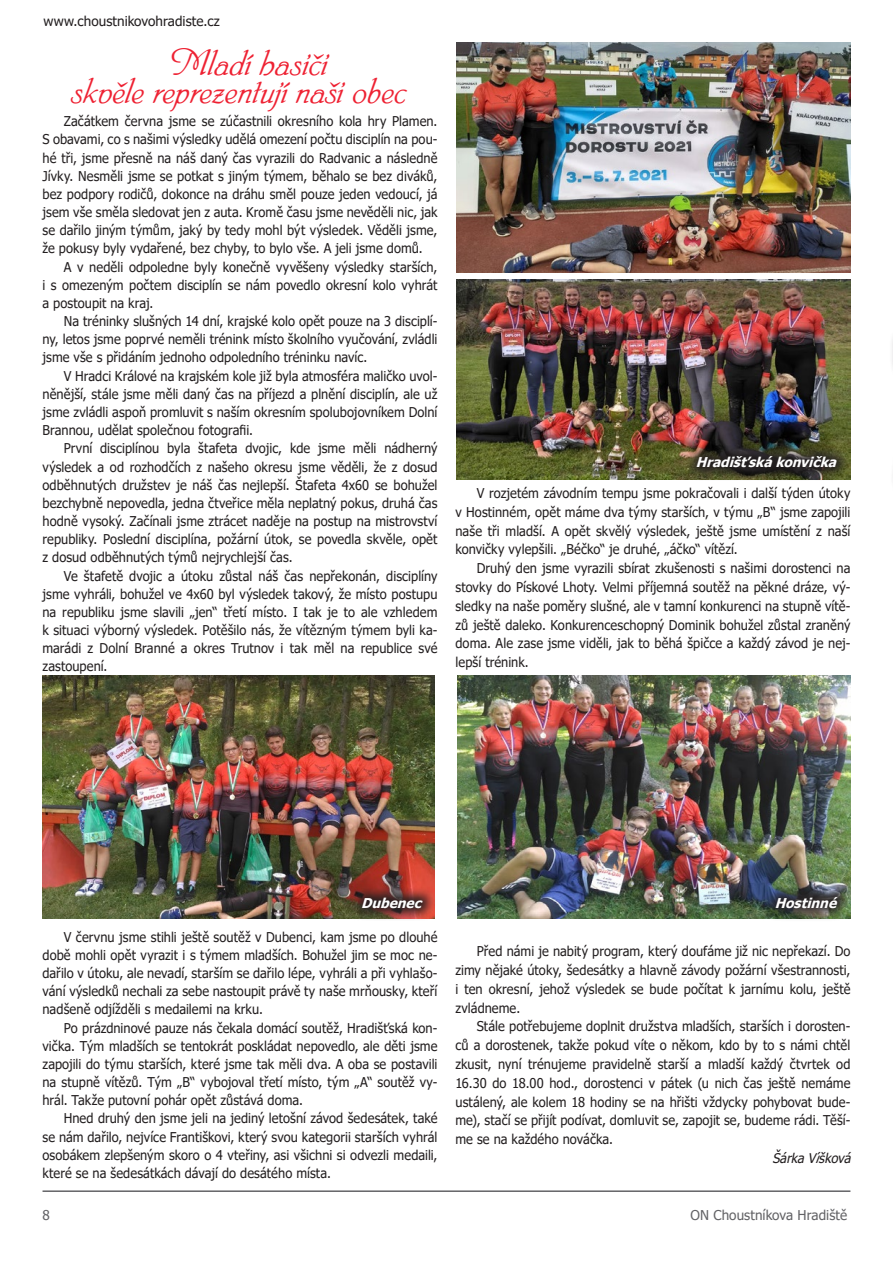
<style>
.page{position:relative;width:893px;height:1263px;background:#fff}
.page>*{position:absolute;margin:0;border:0;box-sizing:border-box;transform-origin:0 0}
.nadpis_blacksword{font:italic 36px/28.5px "Phyllis CE";letter-spacing:-.005em;color:#ee2132;text-align:center}
.t1{font:13.5px/18.1px "Tahoma";letter-spacing:.005em;color:#231f20;text-align:justify;scale:.95 1}
.t2{font:italic 700 13.5px "Tahoma";color:#fff}
.t3{font:13.5px "Tahoma";letter-spacing:.005em;color:#231f20}
.t4{font:13.5px "Tahoma";letter-spacing:.005em;color:#636366}
.t5{font:italic 13.5px "Tahoma Faux";letter-spacing:-.01em;color:#231f20;scale:.95 1}
</style>
<div class="page">
<hr style="left:43px;top:1190px;width:807px;height:2px;background:#636366">
<img style="left:43px;top:676px;width:392px;height:242px">
<img style="left:457px;top:676px;width:394px;height:242px">
<img style="left:457px;top:280px;width:393px;height:199px">
<img style="left:457px;top:43px;width:394px;height:229px">
<img style="left:684px;top:442px;width:166px;height:38px">
<img style="left:762px;top:883px;width:89px;height:36px">
<svg style="left:349px;top:884px;width:86px;height:35px;background:#74382f"></svg>
<p class="t3" style="left:43px;top:12px;width:178px">www.choustnikovohradiste.cz</p>
<p class="nadpis_blacksword" style="left:72px;top:49px;width:337px">Mladí hasiči<br>skvěle reprezentují naši obec</p>
<p class="t1" style="left:43px;top:113px;width:417px;text-indent:21px">Začátkem června jsme se zúčastnili okresního kola hry Plamen.<br>S obavami, co s našimi výsledky udělá omezení počtu disciplín na pou&shy;hé tři, jsme přesně na náš daný čas vyrazili do Radvanic a následně Jívky. Nesměli jsme se potkat s jiným týmem, běhalo se bez diváků, bez podpory rodičů, dokonce na dráhu směl pouze jeden vedoucí, já jsem vše směla sledovat jen z auta. Kromě času jsme nevěděli nic, jak se dařilo jiným týmům, jaký by tedy mohl být výsledek. Věděli jsme, že pokusy byly vydařené, bez chyby, to bylo vše. A jeli jsme domů.</p>
<p class="t1" style="left:43px;top:258px;width:417px;text-indent:21px">A v neděli odpoledne byly konečně vyvěšeny výsledky starších, i s omezeným počtem disciplín se nám povedlo okresní kolo vyhrát a postoupit na kraj.</p>
<p class="t1" style="left:43px;top:313px;width:417px;text-indent:21px">Na tréninky slušných 14 dní, krajské kolo opět pouze na 3 disciplí&shy;ny, letos jsme poprvé neměli trénink místo školního vyučování, zvládli jsme vše s přidáním jednoho odpoledního tréninku navíc.</p>
<p class="t1" style="left:43px;top:367px;width:417px;text-indent:21px">V Hradci Králové na krajském kole již byla atmosféra maličko uvol&shy;něnější, stále jsme měli daný čas na příjezd a plnění disciplín, ale už jsme zvládli aspoň promluvit s naším okresním spolubojovníkem Dolní Brannou, udělat společnou fotografii.</p>
<p class="t1" style="left:43px;top:440px;width:417px;text-indent:21px">První disciplínou byla štafeta dvojic, kde jsme měli nádherný výsledek a od rozhodčích z našeho okresu jsme věděli, že z dosud odběhnutých družstev je náš čas nejlepší. Štafeta 4x60 se bohužel bezchybně nepovedla, jedna čtveřice měla neplatný pokus, druhá čas hodně vysoký. Začínali jsme ztrácet naděje na postup na mistrovství republiky. Poslední disciplína, požární útok, se povedla skvěle, opět z dosud odběhnutých týmů nejrychlejší čas.</p>
<p class="t1" style="left:43px;top:567px;width:417px;text-indent:21px">Ve štafetě dvojic a útoku zůstal náš čas nepřekonán, disciplíny jsme vyhráli, bohužel ve 4x60 byl výsledek takový, že místo postupu na republiku jsme slavili „jen“ třetí místo. I tak je to ale vzhledem k situaci výborný výsledek. Potěšilo nás, že vítězným týmem byli ka&shy;marádi z Dolní Branné a okres Trutnov i tak měl na republice své zastoupení.</p>
<p class="t2" style="left:696px;top:453px;width:147px">Hradišťskákonvička</p>
<p class="t1" style="left:455px;top:484px;width:417px;line-height:18.8px;text-indent:21px">V rozjetém závodním tempu jsme pokračovali i další týden útoky v Hostinném, opět máme dva týmy starších, v týmu „B“ jsme zapojili naše tři mladší. A opět skvělý výsledek, ještě jsme umístění z naší konvičky vylepšili. „Béčko“ je druhé, „áčko“ vítězí.</p>
<p class="t1" style="left:455px;top:560px;width:417px;line-height:18.8px;text-indent:21px">Druhý den jsme vyrazili sbírat zkušenosti s našimi dorostenci na stovky do Pískové Lhoty. Velmi příjemná soutěž na pěkné dráze, vý&shy;sledky na naše poměry slušné, ale v tamní konkurenci na stupně vítě&shy;zů ještě daleko. Konkurenceschopný Dominik bohužel zůstal zraněný doma. Ale zase jsme viděli, jak to běhá špičce a každý závod je nej&shy;lepší trénink.</p>
<p class="t2" style="left:361px;top:893px;width:67px">Dubenec</p>
<p class="t2" style="left:775px;top:893px;width:69px">Hostinné</p>
<p class="t1" style="left:43px;top:928px;width:417px;text-indent:21px">V červnu jsme stihli ještě soutěž v Dubenci, kam jsme po dlouhé době mohli opět vyrazit i s týmem mladších. Bohužel jim se moc ne&shy;dařilo v útoku, ale nevadí, starším se dařilo lépe, vyhráli a při vyhlašo&shy;vání výsledků nechali za sebe nastoupit právě ty naše mrňousky, kteří nadšeně odjížděli s medailemi na krku.</p>
<p class="t1" style="left:43px;top:1019px;width:417px;text-indent:21px">Po prázdninové pauze nás čekala domácí soutěž, Hradišťská kon&shy;vička. Tým mladších se tentokrát poskládat nepovedlo, ale děti jsme zapojili do týmu starších, které jsme tak měli dva. A oba se postavili na stupně vítězů. Tým „B“ vybojoval třetí místo, tým „A“ soutěž vy&shy;hrál. Takže putovní pohár opět zůstává doma.</p>
<p class="t1" style="left:43px;top:1110px;width:417px;text-indent:21px">Hned druhý den jsme jeli na jediný letošní závod šedesátek, také se nám dařilo, nejvíce Františkovi, který svou kategorii starších vyhrál osobákem zlepšeným skoro o 4 vteřiny, asi všichni si odvezli medaili, které se na šedesátkách dávají do desátého místa.</p>
<p class="t1" style="left:455px;top:942px;width:417px;line-height:18.8px;text-indent:21px">Před námi je nabitý program, který doufáme již nic nepřekazí. Do zimy nějaké útoky, šedesátky a hlavně závody požární všestrannosti, i ten okresní, jehož výsledek se bude počítat k jarnímu kolu, ještě zvládneme.</p>
<p class="t1" style="left:455px;top:1018px;width:417px;line-height:18.8px;text-indent:21px">Stále potřebujeme doplnit družstva mladších, starších i dorosten&shy;ců a dorostenek, takže pokud víte o někom, kdo by to s námi chtěl zkusit, nyní trénujeme pravidelně starší a mladší každý čtvrtek od 16.30 do 18.00 hod., dorostenci v pátek (u nich čas ještě nemáme ustálený, ale kolem 18 hodiny se na hřišti vždycky pohybovat bude&shy;me), stačí se přijít podívat, domluvit se, zapojit se, budeme rádi. Těší&shy;me se na každého nováčka.</p>
<p class="t5" style="left:772px;top:1149px;width:84px">Šárka Víšková</p>
<p class="t4" style="left:43px;top:1206px;width:9px">8</p>
<p class="t4" style="left:691px;top:1206px;width:158px">ON Choustníkova Hradiště</p>
</div>
